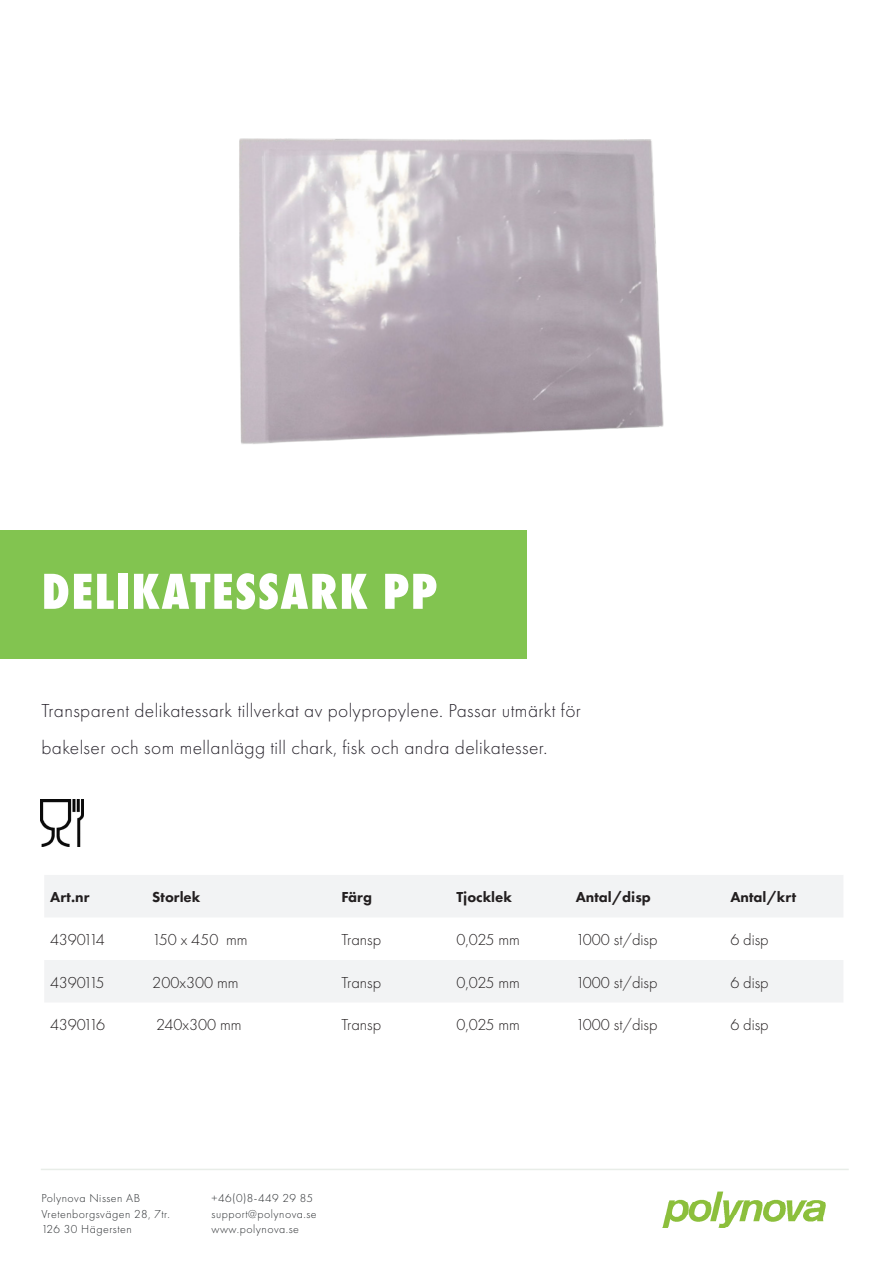
<style>
.page{position:relative;width:893px;height:1263px;background:#fff}
.page>*{position:absolute;margin:0;border:0;box-sizing:border-box;transform-origin:0 0}
.t1{font:800 52.5px "Futura PT Cond";letter-spacing:.03em;color:#fff}
.t2{font:300 19.5px/37.2px "Futura PT";letter-spacing:.02em;color:#26222b}
.t3{font:300 16.5px "Futura PT";color:#231f20}
.t4{font:300 16.5px "Futura PT";letter-spacing:-.085em;color:#231f20}
.t5{font:300 16.5px "Futura PT";letter-spacing:-.09em;color:#231f20}
.t6{font:300 16.5px "Futura PT";letter-spacing:-.075em;color:#231f20}
.t7{font:800 15px "Futura PT";color:#231f20}
.t8{font:300 12px "Futura PT";letter-spacing:.04em;color:#292c2f}
</style>
<div class="page">
<img style="left:239px;top:138px;width:425px;height:450px">
<div style="left:0;top:530px;width:526px;height:129px;background:#82c450"></div>
<svg style="left:45px;top:875px;width:798px;height:127px;fill:#f2f3f4"></svg>
<hr style="left:41px;top:1169px;width:808px;height:1px;background:#e8ede8">
<img style="left:662px;top:1191px;width:164px;height:37px">
<img style="left:41px;top:799px;width:42px;height:47px">
<p class="t1" style="left:42px;top:560px;width:397px">DELIKATESSARK PP</p>
<p class="t2" style="left:41px;top:692px;width:541px">Transparent delikatessark tillverkat av polypropylene. Passar utmärkt för bakelser och som mellanlägg till chark, fisk och andra delikatesser.</p>
<p class="t7" style="left:50px;top:887px;width:41px">Art.nr</p>
<p class="t7" style="left:152px;top:887px;width:50px">Storlek</p>
<p class="t7" style="left:342px;top:887px;width:32px">Färg</p>
<p class="t7" style="left:457px;top:887px;width:57px">Tjocklek</p>
<p class="t7" style="left:576px;top:887px;width:77px">Antal/disp</p>
<p class="t7" style="left:730px;top:887px;width:67px">Antal/krt</p>
<p class="t4" style="left:50px;top:930px;width:56px">4390114</p>
<p class="t3" style="left:152px;top:930px;width:97px">150 x 450 mm</p>
<p class="t3" style="left:342px;top:930px;width:41px">Transp</p>
<p class="t3" style="left:457px;top:930px;width:65px">0,025 mm</p>
<p class="t3" style="left:576px;top:930px;width:83px">1000 st/disp</p>
<p class="t3" style="left:730px;top:930px;width:40px">6 disp</p>
<p class="t5" style="left:50px;top:973px;width:56px">4390115</p>
<p class="t3" style="left:152px;top:973px;width:88px">200x300 mm</p>
<p class="t3" style="left:342px;top:973px;width:41px">Transp</p>
<p class="t3" style="left:457px;top:973px;width:65px">0,025 mm</p>
<p class="t3" style="left:576px;top:973px;width:83px">1000 st/disp</p>
<p class="t3" style="left:730px;top:973px;width:40px">6 disp</p>
<p class="t6" style="left:50px;top:1015px;width:57px">4390116</p>
<p class="t3" style="left:156px;top:1015px;width:87px">240x300 mm</p>
<p class="t3" style="left:342px;top:1015px;width:41px">Transp</p>
<p class="t3" style="left:457px;top:1015px;width:65px">0,025 mm</p>
<p class="t3" style="left:576px;top:1015px;width:83px">1000 st/disp</p>
<p class="t3" style="left:730px;top:1015px;width:40px">6 disp</p>
<p class="t8" style="left:41px;top:1191px;width:100px">Polynova Nissen AB</p>
<p class="t8" style="left:41px;top:1207px;width:130px">Vretenborgsvägen 28, 7tr.</p>
<p class="t8" style="left:41px;top:1222px;width:92px">126 30 Hägersten</p>
<p class="t8" style="left:212px;top:1191px;width:103px">+46(0)8-449 29 85</p>
<p class="t8" style="left:212px;top:1207px;width:107px">support@polynova.se</p>
<p class="t8" style="left:212px;top:1222px;width:89px">www.polynova.se</p>
</div>
